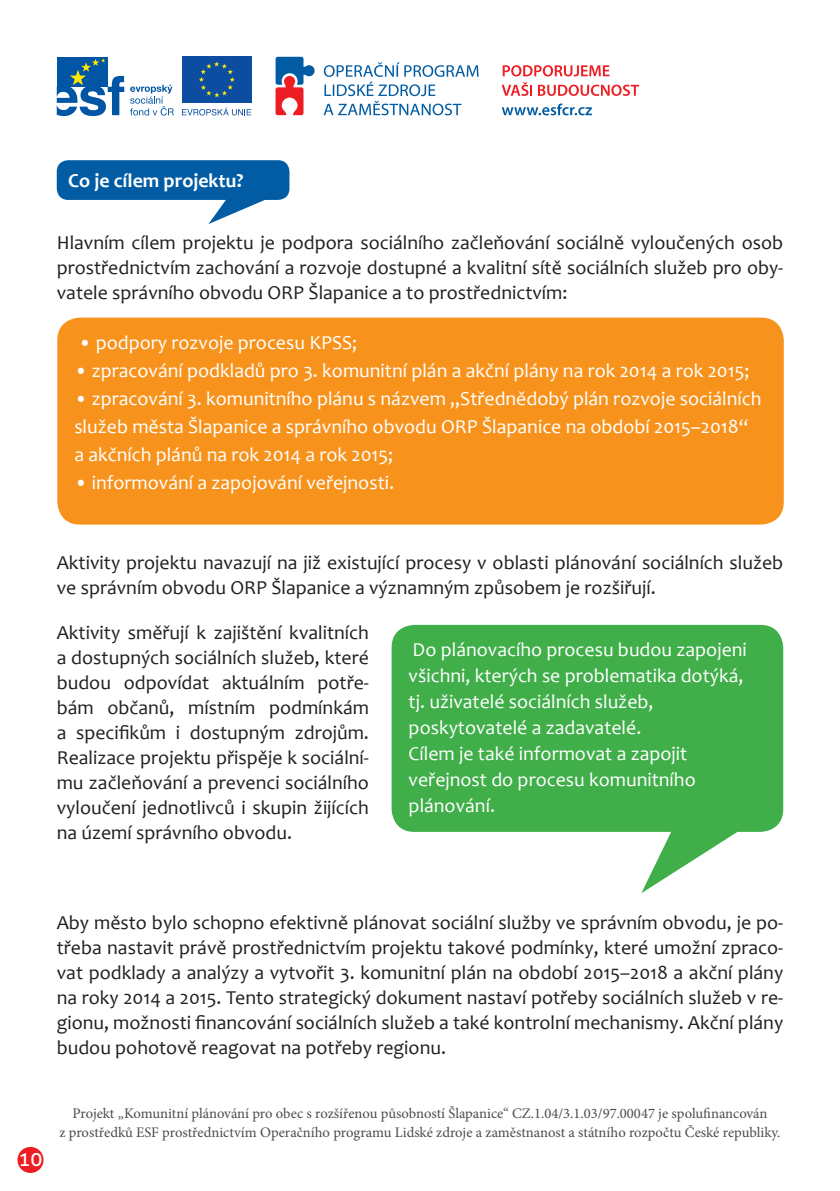
<style>
.page{position:relative;width:840px;height:1191px;background:#fff}
.page>*{position:absolute;margin:0;border:0;box-sizing:border-box;transform-origin:0 0}
.t1{font:20px "Aller";color:#fff}
.t2{font:19.8px/25px "Candara";color:#231f20;text-align:justify}
.t3{font:19.8px/26px "Candara";color:#fff}
.t4{font:700 19.8px "Candara";color:#fff}
.t5{font:14.6px/18.8px "Minion Pro";color:#4b4c4d;text-align:center}
</style>
<div class="page">
<svg style="left:323px;top:62px;width:155px;height:53px"></svg>
<svg style="left:275px;top:57px;width:39px;height:58px"></svg>
<div style="left:182px;top:57px;width:69px;height:46px;background:#0d4da1"></div>
<svg style="left:199px;top:62px;width:36px;height:35px"></svg>
<svg style="left:182px;top:107px;width:69px;height:8px"></svg>
<svg style="left:502px;top:65px;width:107px;height:11px"></svg>
<svg style="left:501px;top:82px;width:137px;height:14px"></svg>
<svg style="left:501px;top:103px;width:90px;height:12px"></svg>
<div style="left:57px;top:57px;width:51px;height:30px;background:#0155a5"></div>
<svg style="left:57px;top:58px;width:67px;height:58px"></svg>
<svg style="left:130px;top:85px;width:44px;height:31px"></svg>
<div style="left:17px;top:1146px;width:27px;height:27px;background:#ee1d23;border-radius:50%"></div>
<div style="left:57px;top:160px;width:232px;height:40px;background:#015ca3;border-radius:11px"></div>
<svg style="left:208px;top:199px;width:70px;height:25px"></svg>
<div style="left:391px;top:625px;width:391px;height:207px;background:#40ae49;border-radius:23px"></div>
<div style="left:57px;top:317px;width:726px;height:207px;background:#f7931d;border-radius:23px"></div>
<svg style="left:641px;top:831px;width:116px;height:62px"></svg>
<p class="t4" style="left:68px;top:168px;width:177px">Co je cílem projektu?</p>
<p class="t2" style="left:57px;top:230px;width:727px">Hlavním cílem projektu je podpora sociálního začleňování sociálně vyloučených osob prostřednictvím zachování a rozvoje dostupné a kvalitní sítě sociálních služeb pro oby&shy;vatele správního obvodu ORP Šlapanice a to prostřednictvím:</p>
<p class="t3" style="left:78px;top:329px;width:280px">• podpory rozvoje procesu KPSS;</p>
<p class="t3" style="left:74px;top:357px;width:676px">• zpracování podkladů pro 3. komunitní plán a akční plány na rok 2014 a rok 2015;</p>
<p class="t3" style="left:74px;top:384px;width:688px;line-height:28px">• zpracování 3. komunitního plánu s názvem „Střednědobý plán rozvoje sociálních služeb města Šlapanice a správního obvodu ORP Šlapanice na období 2015–2018“ a akčních plánů na rok 2014 a rok 2015;</p>
<p class="t3" style="left:74px;top:469px;width:321px">• informování a zapojování veřejnosti.</p>
<p class="t2" style="left:57px;top:550px;width:727px">Aktivity projektu navazují na již existující procesy v oblasti plánování sociálních služeb ve správním obvodu ORP Šlapanice a významným způsobem je rozšiřují.</p>
<p class="t2" style="left:57px;top:620px;width:313px">Aktivity směřují k zajištění kvalitních a dostupných sociálních služeb, které budou odpovídat aktuálním potře&shy;bám občanů, místním podmínkám a specifikům i dostupným zdrojům.<br>Realizace projektu přispěje k sociální&shy;mu začleňování a prevenci sociálního vyloučení jednotlivců i skupin žijících na území správního obvodu.</p>
<p class="t3" style="left:408px;top:636px;width:339px">Do plánovacího procesu budou zapojeni všichni, kterých se problematika dotýká, tj. uživatelé sociálních služeb, poskytovatelé a zadavatelé.<br>Cílem je také informovat a zapojit veřejnost do procesu komunitního plánování.</p>
<p class="t2" style="left:57px;top:910px;width:727px">Aby město bylo schopno efektivně plánovat sociální služby ve správním obvodu, je po&shy;třeba nastavit právě prostřednictvím projektu takové podmínky, které umožní zpraco&shy;vat podklady a analýzy a vytvořit 3. komunitní plán na období 2015–2018 a akční plány na roky 2014 a 2015. Tento strategický dokument nastaví potřeby sociálních služeb v re&shy;gionu, možnosti financování sociálních služeb a také kontrolní mechanismy. Akční plány budou pohotově reagovat na potřeby regionu.</p>
<p class="t1" style="left:18px;top:1146px;width:26px">10</p>
<p class="t5" style="left:59px;top:1104px;width:722px">Projekt „Komunitní plánování pro obec s rozšířenou působností Šlapanice“ CZ.1.04/3.1.03/97.00047 je spolufinancován<br>z prostředků ESF prostřednictvím Operačního programu Lidské zdroje a zaměstnanost a státního rozpočtu České republiky.</p>
</div>
